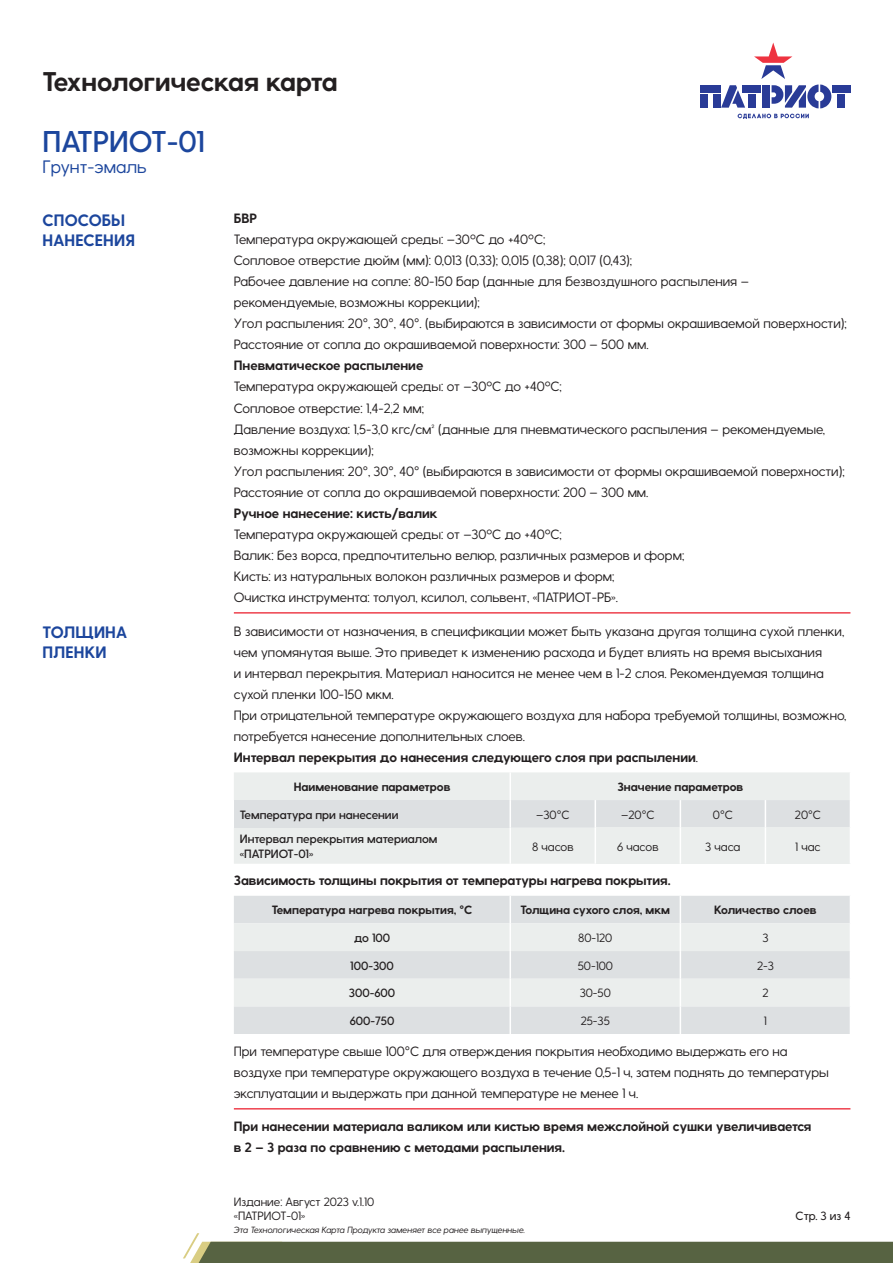
<style>
.page{position:relative;width:893px;height:1263px;background:#fff}
.page>*{position:absolute;margin:0;border:0;box-sizing:border-box;transform-origin:0 0}
.t1{font:600 30px "Greycliff CF";color:#1c469d}
.t2{font:700 27px "Greycliff CF";color:#231f20}
.t3{font:18px "Greycliff CF";color:#1c469d}
.t4{font:700 16.5px/19.8px "Greycliff CF";letter-spacing:.01em;color:#1c469d}
.t5{font:13.5px/21px "Greycliff CF";color:#231f20}
.t6{font:700 13.5px/21px "Greycliff CF";color:#231f20}
.t7{font:700 12px "Greycliff CF";color:#231f20}
.t8{font:12px/14.4px "Greycliff CF";color:#231f20}
.t9{font:600 12px/14.4px "Greycliff CF";color:#231f20}
.t10{font:500 12px "Greycliff CF";color:#231f20}
.t11{font:italic 9px "Greycliff CF";color:#231f20}
.s1{font-weight:700}
</style>
<div class="page">
<svg style="left:738px;top:114px;width:71px;height:5px"></svg>
<div style="left:700px;top:85px;width:20px;height:7px;background:#293b97"></div>
<div style="left:713px;top:94px;width:7px;height:14px;background:#293b97"></div>
<div style="left:700px;top:94px;width:7px;height:14px;background:#293b97"></div>
<svg style="left:721px;top:85px;width:24px;height:23px"></svg>
<div style="left:748px;top:94px;width:7px;height:14px;background:#293b97"></div>
<div style="left:742px;top:85px;width:19px;height:7px;background:#293b97"></div>
<div style="left:837px;top:94px;width:8px;height:14px;background:#293b97"></div>
<div style="left:832px;top:85px;width:18px;height:7px;background:#293b97"></div>
<svg style="left:754px;top:43px;width:77px;height:65px"></svg>
<hr style="left:234px;top:612px;width:616px;height:2px;background:#ee414d">
<div style="left:234px;top:772px;width:361px;height:92px;background:#ebeeed"></div>
<div style="left:234px;top:800px;width:276px;height:28px;background:#dde0e2"></div>
<div style="left:595px;top:828px;width:85px;height:36px;background:#ebeeed"></div>
<div style="left:680px;top:828px;width:85px;height:36px;background:#ebeeed"></div>
<div style="left:765px;top:828px;width:85px;height:36px;background:#ebeeed"></div>
<hr style="left:509px;top:800px;width:2px;height:28px;background:#fff">
<hr style="left:595px;top:828px;width:1px;height:36px;background:#fff">
<hr style="left:680px;top:828px;width:1px;height:36px;background:#fff">
<hr style="left:765px;top:828px;width:1px;height:36px;background:#fff">
<hr style="left:509px;top:828px;width:2px;height:36px;background:#fff">
<hr style="left:509px;top:772px;width:2px;height:28px;background:#fff">
<svg style="left:511px;top:772px;width:339px;height:56px;background:#e4e7e8"></svg>
<svg style="left:183px;top:1233px;width:710px;height:30px"></svg>
<svg style="left:234px;top:896px;width:616px;height:138px;background:#e2e5e6"></svg>
<hr style="left:234px;top:1108px;width:616px;height:1px;background:#ee414d">
<h2 class="t2" style="left:43px;top:66px;width:297px">Технологическая карта</h2>
<h1 class="t1" style="left:43px;top:123px;width:164px">ПАТРИОТ-01</h1>
<h3 class="t3" style="left:43px;top:156px;width:106px">Грунт-эмаль</h3>
<p class="t4" style="left:43px;top:210px;width:94px">СПОСОБЫ<br>НАНЕСЕНИЯ</p>
<p class="t4" style="left:43px;top:623px;width:86px">ТОЛЩИНА<br>ПЛЕНКИ</p>
<p class="t6" style="left:234px;top:208px;width:25px">БВР</p>
<p class="t5" style="left:234px;top:229px;width:614px">Температура окружающей среды: –30ºС до +40ºС;<br>Сопловое отверстие дюйм (мм): 0,013 (0,33); 0,015 (0,38); 0,017 (0,43);<br>Рабочее давление на сопле: 80-150 бар (данные для безвоздушного распыления – рекомендуемые, возможны коррекции);<br>Угол распыления: 20°, 30°, 40°. (выбираются в зависимости от формы окрашиваемой поверхности); Расстояние от сопла до окрашиваемой поверхности: 300 – 500 мм.</p>
<p class="t6" style="left:234px;top:355px;width:191px">Пневматическое распыление</p>
<p class="t5" style="left:234px;top:376px;width:612px">Температура окружающей среды: от –30ºС до +40ºС;<br>Сопловое отверстие: 1,4-2,2 мм;<br>Давление воздуха: 1,5-3,0 кгс/см2 (данные для пневматического распыления – рекомендуемые, возможны коррекции);<br>Угол распыления: 20°, 30°, 40° (выбираются в зависимости от формы окрашиваемой поверхности); Расстояние от сопла до окрашиваемой поверхности: 200 – 300 мм.</p>
<p class="t6" style="left:234px;top:502px;width:205px">Ручное нанесение: кисть/валик</p>
<p class="t5" style="left:234px;top:523px;width:452px">Температура окружающей среды: от –30ºС до +40ºС;<br>Валик: без ворса, предпочтительно велюр, различных размеров и форм; Кисть: из натуральных волокон различных размеров и форм;<br>Очистка инструмента: толуол, ксилол, сольвент, «ПАТРИОТ-РБ».</p>
<p class="t5" style="left:234px;top:620px;width:614px">В зависимости от назначения, в спецификации может быть указана другая толщина сухой пленки, чем упомянутая выше. Это приведет к изменению расхода и будет влиять на время высыхания<br>и интервал перекрытия. Материал наносится не менее чем в 1-2 слоя. Рекомендуемая толщина сухой пленки 100-150 мкм.<br>При отрицательной температуре окружающего воздуха для набора требуемой толщины, возможно, потребуется нанесение дополнительных слоев.<br><span class="s1">Интервал перекрытия до нанесения следующего слоя при распылении</span>.</p>
<p class="t7" style="left:294px;top:780px;width:158px">Наименование параметров</p>
<p class="t7" style="left:617px;top:780px;width:127px">Значение параметров</p>
<p class="t9" style="left:240px;top:807px;width:160px">Температура при нанесении</p>
<p class="t8" style="left:536px;top:807px;width:35px">–30°С</p>
<p class="t8" style="left:621px;top:807px;width:35px">–20°С</p>
<p class="t8" style="left:713px;top:807px;width:21px">0°С</p>
<p class="t8" style="left:795px;top:807px;width:27px">20°С</p>
<p class="t9" style="left:240px;top:832px;width:199px">Интервал перекрытия материалом «ПАТРИОТ-01»</p>
<p class="t8" style="left:532px;top:839px;width:43px">8 часов</p>
<p class="t8" style="left:617px;top:839px;width:43px">6 часов</p>
<p class="t8" style="left:705px;top:839px;width:37px">3 часа</p>
<p class="t8" style="left:795px;top:839px;width:27px">1 час</p>
<p class="t6" style="left:234px;top:870px;width:438px">Зависимость толщины покрытия от температуры нагрева покрытия.</p>
<p class="t7" style="left:272px;top:903px;width:202px">Температура нагрева покрытия, °С</p>
<p class="t7" style="left:521px;top:903px;width:151px">Толщина сухого слоя, мкм</p>
<p class="t7" style="left:714px;top:903px;width:104px">Количество слоев</p>
<p class="t9" style="left:354px;top:931px;width:37px">до 100</p>
<p class="t8" style="left:578px;top:930px;width:36px">80-120</p>
<p class="t8" style="left:762px;top:930px;width:8px">3</p>
<p class="t9" style="left:350px;top:958px;width:45px">100-300</p>
<p class="t8" style="left:578px;top:958px;width:37px">50-100</p>
<p class="t8" style="left:757px;top:958px;width:18px">2-3</p>
<p class="t9" style="left:349px;top:986px;width:48px">300-600</p>
<p class="t8" style="left:580px;top:986px;width:33px">30-50</p>
<p class="t8" style="left:762px;top:986px;width:8px">2</p>
<p class="t9" style="left:350px;top:1013px;width:46px">600-750</p>
<p class="t8" style="left:581px;top:1013px;width:31px">25-35</p>
<p class="t8" style="left:764px;top:1013px;width:4px">1</p>
<p class="t5" style="left:234px;top:1040px;width:596px">При температуре свыше 100°С для отверждения покрытия необходимо выдержать его на воздухе при температуре окружающего воздуха в течение 0,5-1 ч, затем поднять до температуры эксплуатации и выдержать при данной температуре не менее 1 ч.</p>
<p class="t6" style="left:234px;top:1116px;width:579px">При нанесении материала валиком или кистью время межслойной сушки увеличивается в 2 – 3 раза по сравнению с методами распыления.</p>
<p class="t8" style="left:234px;top:1194px;width:142px">Издание: Август 2023 v.1.10 «ПАТРИОТ-01»</p>
<p class="t11" style="left:234px;top:1224px;width:293px">Эта Технологическая Карта Продукта заменяет все ранее выпущенные.</p>
<p class="t10" style="left:796px;top:1209px;width:56px">Стр. 3 из 4</p>
</div>
